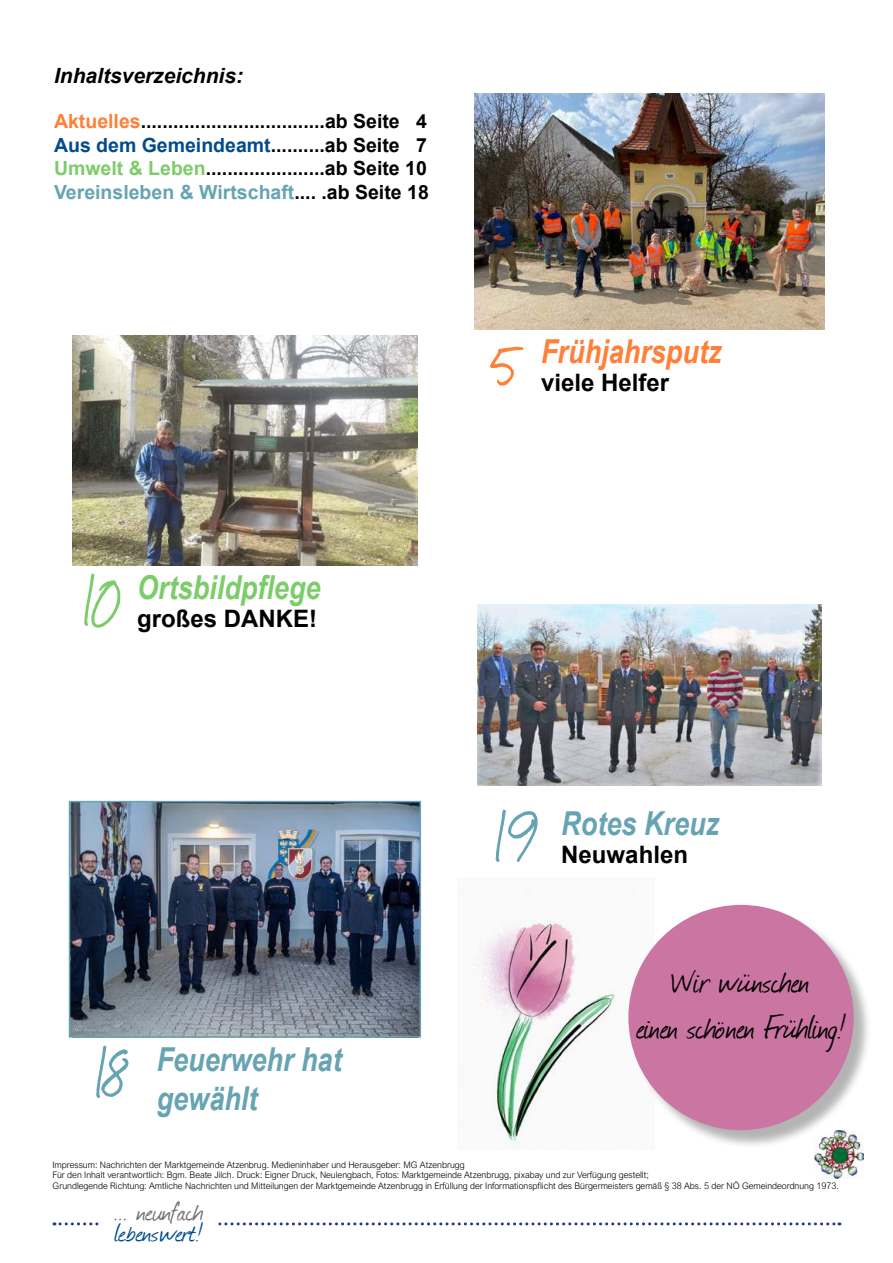
<style>
.page{position:relative;width:893px;height:1263px;background:#fff}
.page>*{position:absolute;margin:0;border:0;box-sizing:border-box;transform-origin:0 0}
.t1{font:78px "Journal";color:#67a4b3}
.t2{font:78px "Journal";color:#7dcc6b}
.t3{font:78px "Journal";color:#ff8038}
.t4{font:39px/46.8px "Journal";letter-spacing:-.01em;color:#000;text-align:center}
.t5{font:italic 700 33px/39.6px "Arial Narrow";color:#67a4b3}
.t6{font:italic 700 33px "Arial Narrow";color:#7dcc6b}
.t7{font:italic 700 33px "Arial Narrow";color:#ff8038}
.t8{font:30px "Journal";color:#706f6f;scale:1.12 1}
.t9{font:30px "Journal";color:#004c8e;scale:1.12 1}
.t10{font:700 24px "Arial";color:#000}
.t11{font:italic 700 21px "Arial";color:#000}
.t12{font:700 19.5px/23.4px "Arial";color:#000;text-align:justify}
.t13{font:300 9px/10.8px "Arial Nova";color:#000}
.s1{color:#ff8038}
.s2{color:#004b8e}
.s3{color:#7dcc6b}
.s4{color:#67a4b3}
</style>
<div class="page">
<svg style="left:54px;top:1222px;width:786px;height:3px"></svg>
<div style="left:100px;top:1190px;width:118px;height:60px;background:#fff"></div>
<img style="left:474px;top:94px;width:351px;height:236px">
<img style="left:73px;top:336px;width:344px;height:230px">
<img style="left:477px;top:605px;width:345px;height:180px">
<img style="left:474px;top:914px;width:143px;height:229px">
<div style="left:631px;top:907px;width:241px;height:242px;background:#000;opacity:.3"></div>
<div style="left:628px;top:905px;width:226px;height:225px;background:#cb75a2;border-radius:50%"></div>
<img style="left:814px;top:1130px;width:50px;height:49px">
<img style="left:72px;top:804px;width:346px;height:230px">
<div style="left:69px;top:801px;width:352px;height:236px;border:2px solid #67a4b3"></div>
<h3 class="t11" style="left:54px;top:62px;width:191px">Inhaltsverzeichnis:</h3>
<h3 class="t12" style="left:54px;top:110px;width:376px"><span class="s1">Aktuelles</span>..................................ab Seite 4<br><span class="s2">Aus dem Gemeindeamt</span>..........ab Seite 7<br><span class="s3">Umwelt &amp; Leben</span>......................ab Seite 10<br><span class="s4">Vereinsleben &amp; Wirtschaft</span>.... .ab Seite 18</h3>
<h1 class="t3" style="left:492px;top:313px;width:31px">5</h1>
<h3 class="t7" style="left:541px;top:326px;width:182px">Frühjahrsputz</h3>
<h3 class="t10" style="left:541px;top:366px;width:130px">viele Helfer</h3>
<h1 class="t2" style="left:82px;top:549px;width:43px">10</h1>
<h3 class="t6" style="left:137px;top:562px;width:185px">Ortsbildpflege</h3>
<h3 class="t10" style="left:137px;top:602px;width:181px">großes DANKE!</h3>
<h1 class="t1" style="left:94px;top:1021px;width:35px">18</h1>
<h3 class="t5" style="left:157px;top:1038px;width:186px">Feuerwehr hat gewählt</h3>
<h1 class="t1" style="left:493px;top:785px;width:45px">19</h1>
<h3 class="t5" style="left:561px;top:802px;width:159px">Rotes Kreuz</h3>
<h3 class="t10" style="left:561px;top:838px;width:128px">Neuwahlen</h3>
<h2 class="t4" style="left:636px;top:957px;width:210px">Wir wünschen<br>einen schönen Frühling!</h2>
<p class="t13" style="left:52px;top:1159px;width:788px">Impressum: Nachrichten der Marktgemeinde Atzenbrug. Medieninhaber und Herausgeber: MG Atzenbrugg<br>Für den Inhalt verantwortlich: Bgm. Beate Jilch. Druck: Eigner Druck, Neulengbach, Fotos: Marktgemeinde Atzenbrugg, pixabay und zur Verfügung gestellt;<br>Grundlegende Richtung: Amtliche Nachrichten und Mitteilungen der Marktgemeinde Atzenbrugg in Erfüllung der Informationspflicht des Bürgermeisters gemäß § 38 Abs. 5 der NÖ Gemeindeordnung 1973.</p>
<h3 class="t8" style="left:114px;top:1191px;width:81px">... neunfach</h3>
<h3 class="t9" style="left:115px;top:1212px;width:80px">lebenswert!</h3>
</div>
